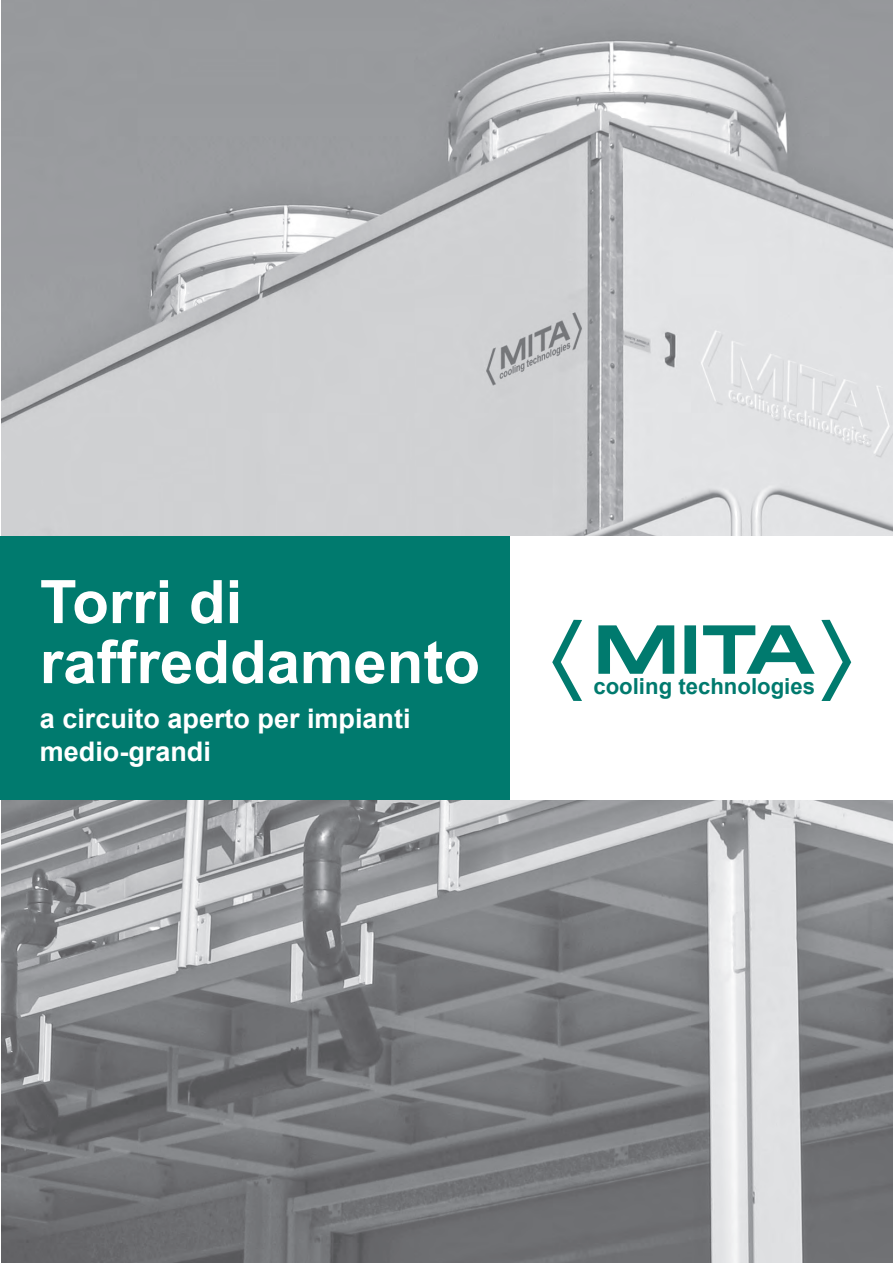
<style>
.page{position:relative;width:893px;height:1263px;background:#fff}
.page>*{position:absolute;margin:0;border:0;box-sizing:border-box;transform-origin:0 0}
.t1{font:700 60px/60px "Arial";color:#fff}
.t2{font:700 27px/32.4px "Arial";color:#fff}
.t3{font:700 22.2px "Arial";color:#007a6e}
</style>
<div class="page">
<img style="left:1px;top:0;width:892px;height:1263px">
<div style="left:0;top:536px;width:510px;height:263px;background:#007a6e"></div>
<div style="left:510px;top:536px;width:383px;height:263px;background:#fff"></div>
<svg style="left:598px;top:625px;width:217px;height:49px"></svg>
<svg style="left:552px;top:620px;width:30px;height:81px"></svg>
<svg style="left:821px;top:620px;width:30px;height:81px"></svg>
<h1 class="t1" style="left:40px;top:574px;width:442px">Torri di raffreddamento</h1>
<p class="t2" style="left:40px;top:703px;width:372px">a circuito aperto per impianti medio-grandi</p>
<p class="t3" style="left:593px;top:671px;width:223px">cooling technologies</p>
</div>
